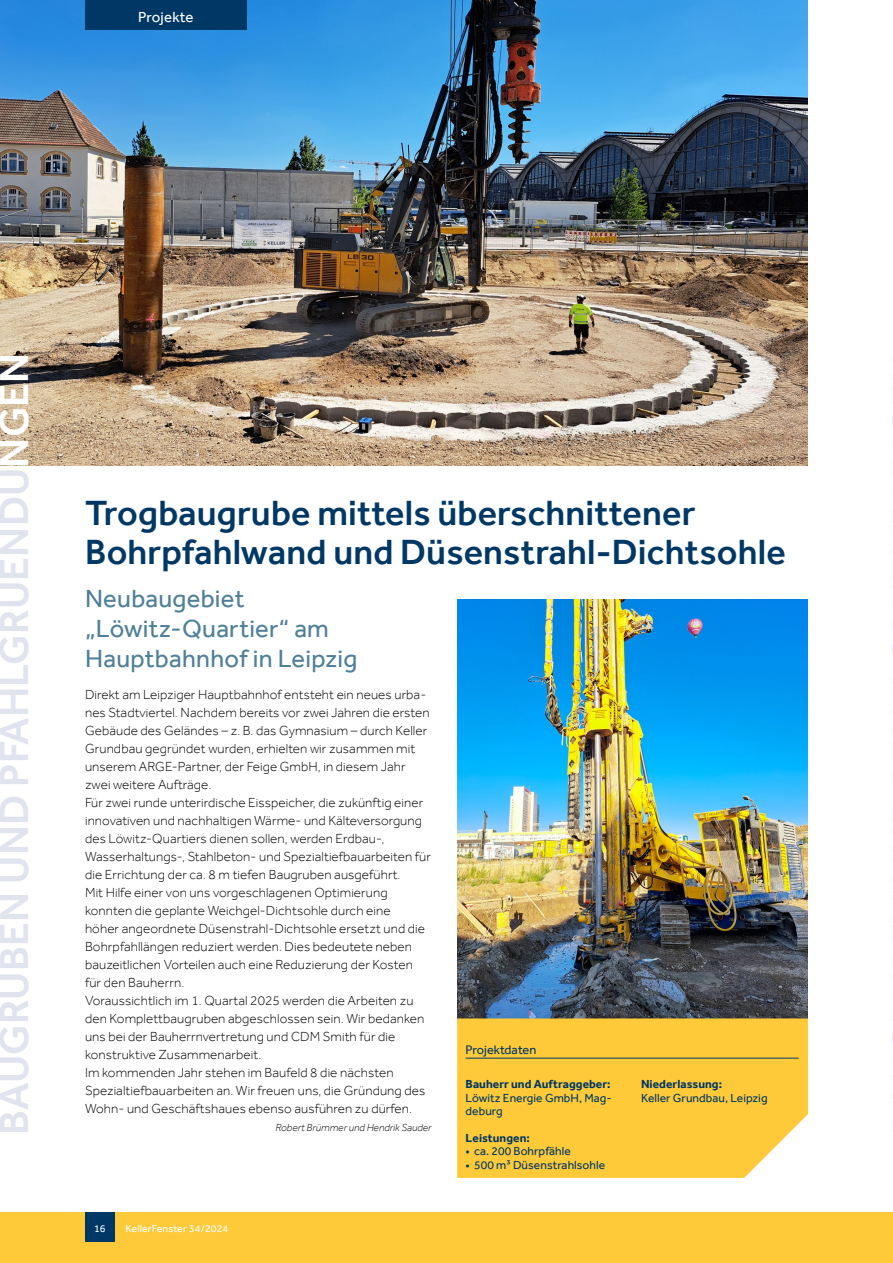
<style>
.page{position:relative;width:893px;height:1263px;background:#fff}
.page>*{position:absolute;margin:0;border:0;box-sizing:border-box;transform-origin:0 0}
.t1{font:500 42px "Effra";letter-spacing:.005em;color:#e0e4ef}
.t2{font:500 36px/39px "Effra";letter-spacing:.005em;color:#003865}
.t3{font:25.5px/30px "Effra";letter-spacing:.01em;color:#4f8099}
.t4{font:15px "Effra";letter-spacing:.01em;color:#fff}
.t5{font:300 13.5px/18px "Effra";letter-spacing:.005em;color:#000}
.t6{font:12.75px "Effra";color:#003865}
.t7{font:12px/13.5px "Effra";letter-spacing:.005em;color:#003865}
.t8{font:700 12px "Effra";letter-spacing:.005em;color:#003865}
.t9{font:italic 300 10.5px "Effra";color:#000}
.t10{font:10.5px "Effra";letter-spacing:.01em;color:#fff}
.s1{color:#fff}
</style>
<div class="page">
<div style="left:0;top:1212px;width:893px;height:51px;background:#feca3a"></div>
<div style="left:85px;top:1212px;width:30px;height:30px;background:#003865"></div>
<img style="left:0;top:0;width:808px;height:465px">
<img style="left:457px;top:599px;width:351px;height:419px">
<div style="left:457px;top:1018px;width:351px;height:160px;background:#feca3a"></div>
<hr style="left:466px;top:1058px;width:333px;height:1px;background:#003865">
<div style="left:85px;top:0;width:162px;height:30px;background:#003865"></div>
<p class="t4" style="left:138px;top:8px;width:57px">Projekte</p>
<h1 class="t1" style="left:-11px;top:1134px;width:783px;rotate:-90deg">BAUGRUBEN UND PFAHLGRUENDU<span class="s1">NGEN</span></h1>
<h2 class="t2" style="left:85px;top:493px;width:702px">Trogbaugrube mittels überschnittener<br>Bohrpfahlwand und Düsenstrahl-Dichtsohle</h2>
<h3 class="t3" style="left:85px;top:583px;width:274px">Neubaugebiet „Löwitz-Quartier“ am<br>Hauptbahnhof in Leipzig</h3>
<p class="t5" style="left:85px;top:685px;width:347px">Direkt am Leipziger Hauptbahnhof entsteht ein neues urba&shy;nes Stadtviertel. Nachdem bereits vor zwei Jahren die ersten Gebäude des Geländes – z. B. das Gymnasium – durch Keller Grundbau gegründet wurden, erhielten wir zusammen mit unserem ARGE-Partner, der Feige GmbH, in diesem Jahr zwei weitere Aufträge.<br>Für zwei runde unterirdische Eisspeicher, die zukünftig einer innovativen und nachhaltigen Wärme- und Kälteversorgung des Löwitz-Quartiers dienen sollen, werden Erdbau-, Wasserhaltungs-, Stahlbeton- und Spezialtiefbauarbeiten für die Errichtung der ca. 8 m tiefen Baugruben ausgeführt.<br>Mit Hilfe einer von uns vorgeschlagenen Optimierung konnten die geplante Weichgel-Dichtsohle durch eine<br>höher angeordnete Düsenstrahl-Dichtsohle ersetzt und die Bohrpfahllängen reduziert werden. Dies bedeutete neben bauzeitlichen Vorteilen auch eine Reduzierung der Kosten für den Bauherrn.<br>Voraussichtlich im 1. Quartal 2025 werden die Arbeiten zu den Komplettbaugruben abgeschlossen sein. Wir bedanken uns bei der Bauherrnvertretung und CDM Smith für die konstruktive Zusammenarbeit.<br>Im kommenden Jahr stehen im Baufeld 8 die nächsten Spezialtiefbauarbeiten an. Wir freuen uns, die Gründung des Wohn- und Geschäftshaues ebenso ausführen zu dürfen.</p>
<p class="t9" style="left:276px;top:1121px;width:157px">Robert Brümmer und Hendrik Sauder</p>
<p class="t6" style="left:466px;top:1042px;width:72px">Projektdaten</p>
<p class="t8" style="left:466px;top:1077px;width:146px">Bauherr und Auftraggeber:</p>
<p class="t7" style="left:466px;top:1091px;width:148px">Löwitz Energie GmbH, Mag&shy;deburg</p>
<p class="t8" style="left:466px;top:1130px;width:66px">Leistungen:</p>
<p class="t7" style="left:466px;top:1144px;width:107px">• ca. 200 Bohrpfähle</p>
<p class="t7" style="left:466px;top:1158px;width:141px">• 500 m³ Düsenstrahlsohle</p>
<p class="t8" style="left:641px;top:1077px;width:83px">Niederlassung:</p>
<p class="t7" style="left:641px;top:1091px;width:128px">Keller Grundbau, Leipzig</p>
<p class="t10" style="left:94px;top:1222px;width:13px">16</p>
<p class="t10" style="left:125px;top:1222px;width:104px">KellerFenster 34/2024</p>
</div>
